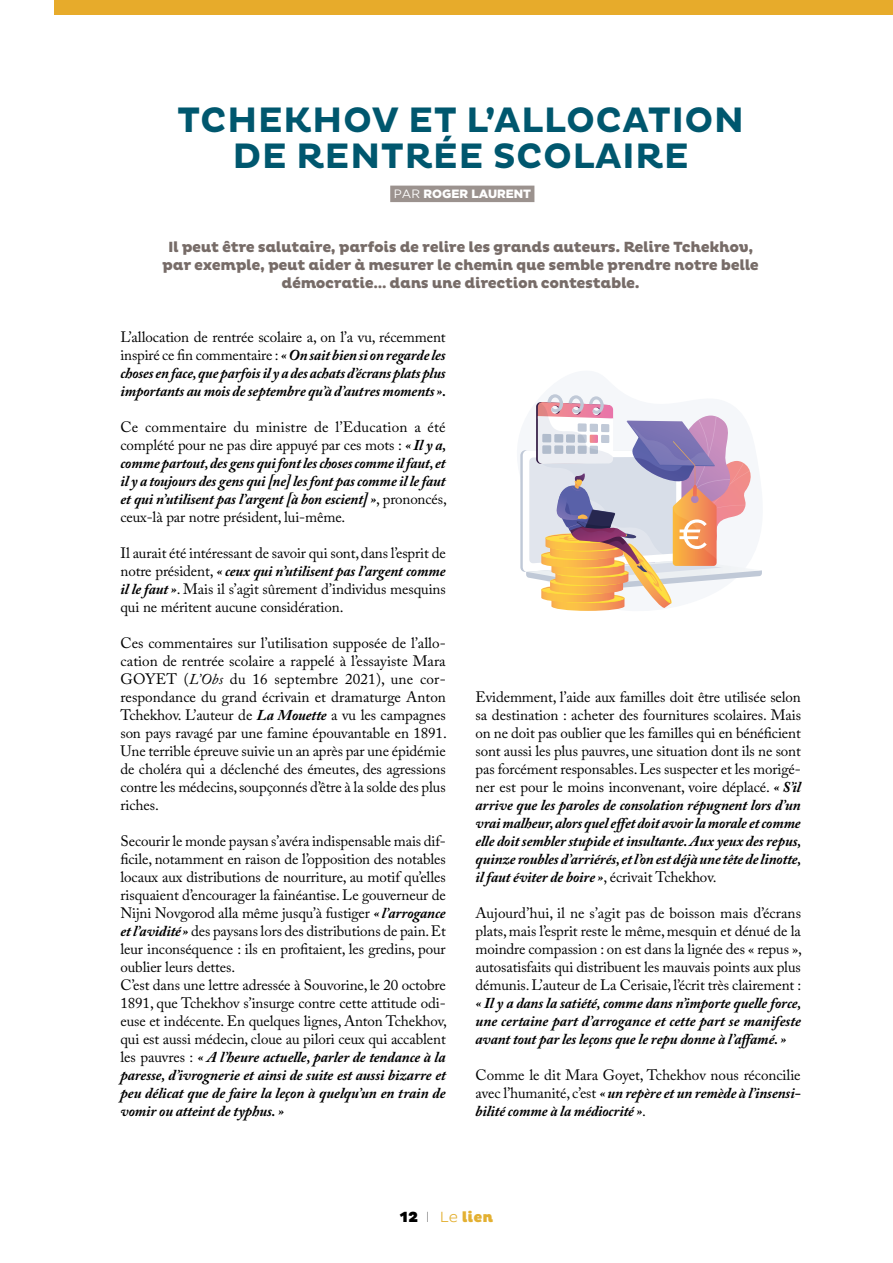
<style>
.page{position:relative;width:893px;height:1263px;background:#fff}
.page>*{position:absolute;margin:0;border:0;box-sizing:border-box;transform-origin:0 0}
.t1{font:700 36px/36px "Pluto";letter-spacing:.01em;color:#00576e;text-align:center}
.Text_1{font:15px/18px "Adobe Caslon Pro";letter-spacing:-.01em;color:#000;text-align:justify}
.Text_1-2{font:italic 700 15px/18px "Adobe Caslon Pro";letter-spacing:-.01em;color:#000;text-align:justify}
.t2{font:800 15px/18px "Pluto";letter-spacing:-.025em;color:#776c68;text-align:center}
.t3{font:900 15px "Pluto";color:#e3b032}
.t4{font:900 12px "Gotham";color:#fff}
.s1{font-weight:400}
.s2{font-weight:400;font-style:normal}
.s3{font-weight:700;font-style:italic}
.s4{font-style:italic}
.s5{color:#000}
.s6{font-family:"Pluto Cond";font-weight:100;color:#000}
.s7{font-weight:300}
</style>
<div class="page">
<div style="left:54px;top:0;width:839px;height:15px;background:#e7ab2b"></div>
<div style="left:390px;top:186px;width:144px;height:16px;background:#9b928e"></div>
<svg style="left:520px;top:394px;width:242px;height:217px"></svg>
<p class="t1" style="left:177px;top:103px;width:569px">TCHEKHOV ET L’ALLOCATION<br>DE RENTRÉE SCOLAIRE</p>
<p class="t4" style="left:394px;top:185px;width:139px"><span class="s1">PAR</span> ROGER LAURENT</p>
<p class="t2" style="left:162px;top:238px;width:598px">Il peut être salutaire, parfois de relire les grands auteurs. Relire Tchekhov, par exemple, peut aider à mesurer le chemin que semble prendre notre belle démocratie… dans une direction contestable.</p>
<p class="Text_1-2" style="left:120px;top:328px;width:327px"><span class="s2">L’allocation de rentrée scolaire a, on l’a vu, récemment inspiré ce fin commentaire :</span> « On sait bien si on regarde les choses en face, que parfois il y a des achats d’écrans plats plus importants au mois de septembre qu’à d’autres moments ».</p>
<p class="Text_1-2" style="left:120px;top:418px;width:328px"><span class="s2">Ce commentaire du ministre de l’Education a été complété pour ne pas dire appuyé par ces mots :</span> « Il y a, comme partout, des gens qui font les choses comme il faut, et il y a toujours des gens qui [ne] les font pas comme il le faut et qui n’utilisent pas l’argent [à bon escient] »<span class="s2">, prononcés, ceux-là par notre président, lui-même.</span></p>
<p class="Text_1" style="left:120px;top:544px;width:327px">Il aurait été intéressant de savoir qui sont, dans l’esprit de notre président, <span class="s3">« ceux qui n’utilisent pas l’argent comme il le faut »</span>. Mais il s’agit sûrement d’individus mesquins qui ne méritent aucune considération.</p>
<p class="Text_1" style="left:120px;top:634px;width:328px">Ces commentaires sur l’utilisation supposée de l’allo&shy;cation de rentrée scolaire a rappelé à l’essayiste Mara GOYET (<span class="s4">L’Obs</span> du 16 septembre 2021), une cor&shy;respondance du grand écrivain et dramaturge Anton Tchekhov. L’auteur de <span class="s3">La Mouette</span> a vu les campagnes son pays ravagé par une famine épouvantable en 1891.<br>Une terrible épreuve suivie un an après par une épidémie de choléra qui a déclenché des émeutes, des agressions contre les médecins, soupçonnés d’être à la solde des plus riches.</p>
<p class="Text_1" style="left:120px;top:832px;width:327px">Secourir le monde paysan s’avéra indispensable mais dif&shy;ficile, notamment en raison de l’opposition des notables locaux aux distributions de nourriture, au motif qu’elles risquaient d’encourager la fainéantise. Le gouverneur de Nijni Novgorod alla même jusqu’à fustiger <span class="s3">« l’arrogance et l’avidité »</span> des paysans lors des distributions de pain. Et leur inconséquence : ils en profitaient, les gredins, pour oublier leurs dettes.</p>
<p class="Text_1" style="left:120px;top:976px;width:328px">C’est dans une lettre adressée à Souvorine, le 20 octobre 1891, que Tchekhov s’insurge contre cette attitude odi&shy;euse et indécente. En quelques lignes, Anton Tchekhov, qui est aussi médecin, cloue au pilori ceux qui accablent les pauvres : <span class="s3">« A l’heure actuelle, parler de tendance à la paresse, d’ivrognerie et ainsi de suite est aussi bizarre et peu délicat que de faire la leçon à quelqu’un en train de vomir ou atteint de typhus. »</span></p>
<p class="Text_1" style="left:476px;top:688px;width:327px">Evidemment, l’aide aux familles doit être utilisée selon sa destination : acheter des fournitures scolaires. Mais on ne doit pas oublier que les familles qui en bénéficient sont aussi les plus pauvres, une situation dont ils ne sont pas forcément responsables. Les suspecter et les morigé&shy;ner est pour le moins inconvenant, voire déplacé. <span class="s3">« S’il arrive que les paroles de consolation répugnent lors d’un vrai malheur, alors quel effet doit avoir la morale et comme elle doit sembler stupide et insultante. Aux yeux des repus, quinze roubles d’arriérés, et l’on est déjà une tête de linotte, il faut éviter de boire »</span>, écrivait Tchekhov.</p>
<p class="Text_1" style="left:476px;top:904px;width:328px">Aujourd’hui, il ne s’agit pas de boisson mais d’écrans plats, mais l’esprit reste le même, mesquin et dénué de la moindre compassion : on est dans la lignée des « repus », autosatisfaits qui distribuent les mauvais points aux plus démunis. L’auteur de La Cerisaie, l’écrit très clairement : <span class="s3">« Il y a dans la satiété, comme dans n’importe quelle force, une certaine part d’arrogance et cette part se manifeste avant tout par les leçons que le repu donne à l’affamé. »</span></p>
<p class="Text_1" style="left:476px;top:1066px;width:327px">Comme le dit Mara Goyet, Tchekhov nous réconcilie avec l’humanité, c’est <span class="s3">« un repère et un remède à l’insensi&shy;bilité comme à la médiocrité »</span>.</p>
<p class="t3" style="left:400px;top:1209px;width:95px"><span class="s5">12</span> <span class="s6">I</span> <span class="s7">Le</span> lien</p>
</div>
